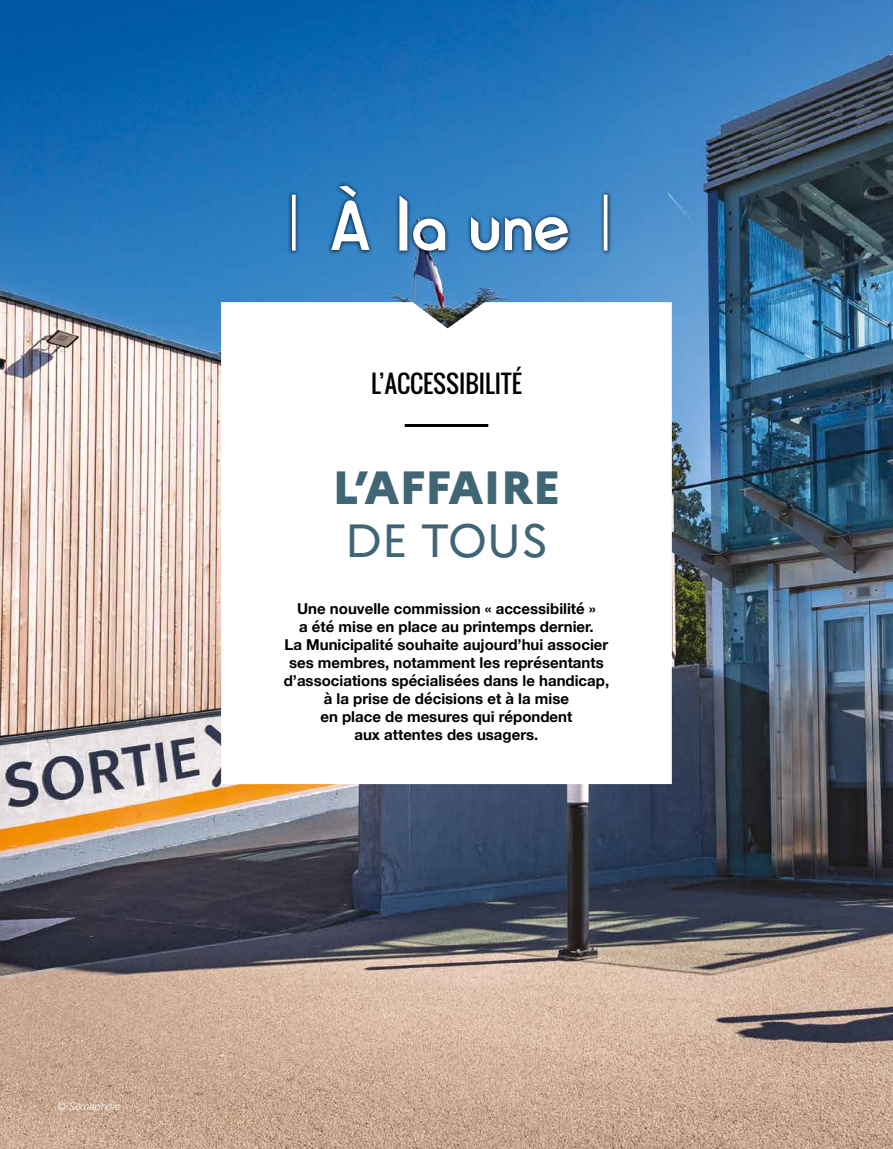
<style>
.page{position:relative;width:893px;height:1149px;background:#fff}
.page>*{position:absolute;margin:0;border:0;box-sizing:border-box;transform-origin:0 0}
.t1{font:800 46.5px "Marianne";color:#406575}
.t2{font:46.5px "Marianne";color:#406575}
.t3{font:24px "Oswald";color:#000}
.t4{font:700 15px/18px "Helvetica Neue";color:#000;text-align:center}
.t5{font:italic 300 10.5px "Helvetica Neue";color:#fff}
</style>
<div class="page">
<img style="left:0;top:0;width:893px;height:1148px">
<svg style="left:221px;top:302px;width:451px;height:481px"></svg>
<hr style="left:405px;top:424px;width:83px;height:3px;background:#000">
<div style="left:287px;top:181px;width:325px;height:74px;background:#000;opacity:.75"></div>
<svg style="left:331px;top:185px;width:38px;height:65px"></svg>
<svg style="left:399px;top:195px;width:8px;height:55px"></svg>
<svg style="left:413px;top:218px;width:32px;height:32px"></svg>
<svg style="left:505px;top:216px;width:63px;height:35px"></svg>
<svg style="left:471px;top:217px;width:28px;height:33px"></svg>
<svg style="left:292px;top:195px;width:4px;height:55px"></svg>
<hr style="left:604px;top:195px;width:3px;height:55px;background:#fff">
<p class="t5" style="left:57px;top:1097px;width:65px">© Sémaphore</p>
<h2 class="t3" style="left:371px;top:365px;width:152px">L’ACCESSIBILITÉ</h2>
<h1 class="t1" style="left:332px;top:459px;width:230px">L’AFFAIRE</h1>
<h1 class="t2" style="left:345px;top:512px;width:205px">DE TOUS</h1>
<p class="t4" style="left:284px;top:600px;width:327px">Une nouvelle commission « accessibilité »<br>a été mise en place au printemps dernier.<br>La Municipalité souhaite aujourd’hui associer ses membres, notamment les représentants d’associations spécialisées dans le handicap, à la prise de décisions et à la mise<br>en place de mesures qui répondent<br>aux attentes des usagers.</p>
</div>
